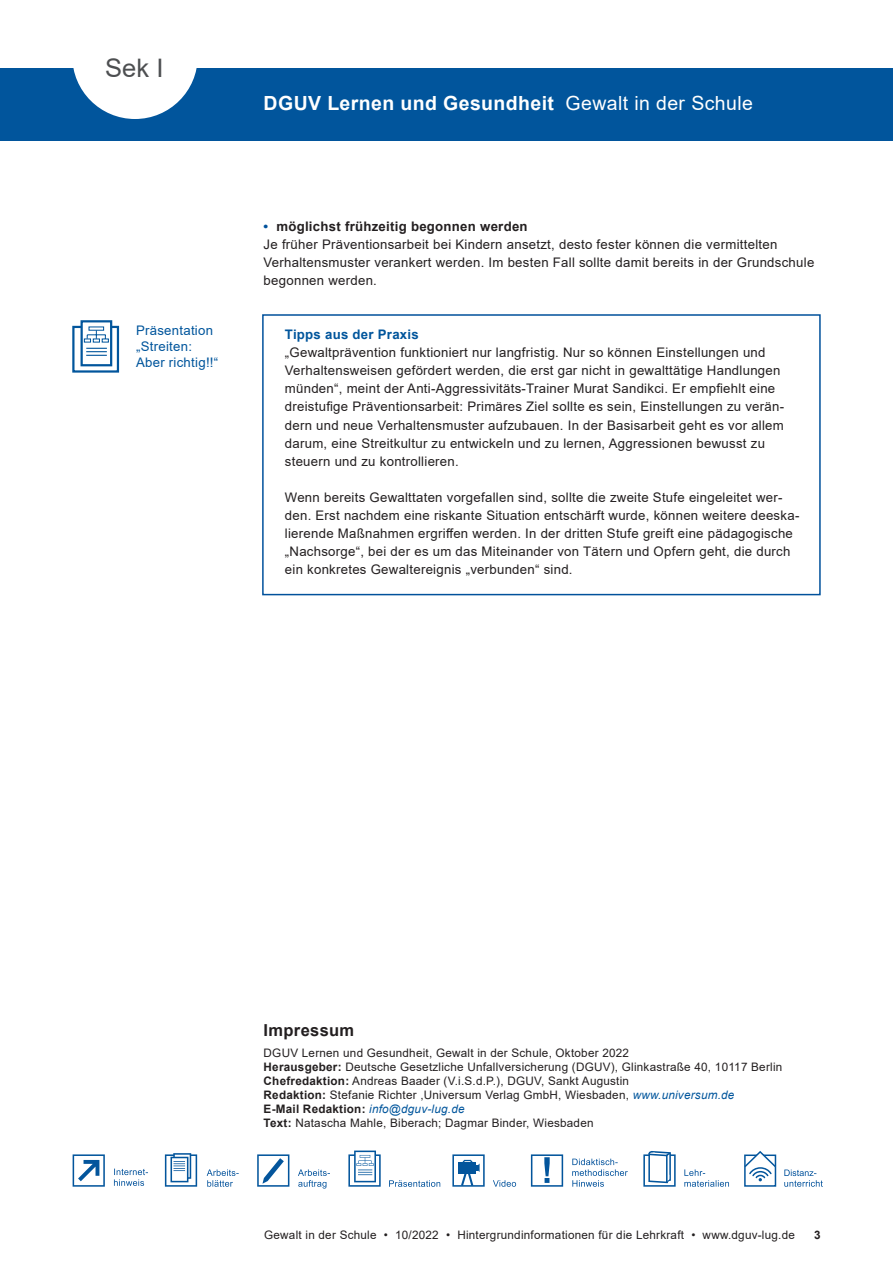
<style>
.page{position:relative;width:893px;height:1263px;background:#fff}
.page>*{position:absolute;margin:0;border:0;box-sizing:border-box;transform-origin:0 0}
.t1{font:25.5px "Arial";color:#4d4f51}
.t2{font:700 19.5px "Arial";letter-spacing:.02em;color:#fff}
.t3{font:19.5px "Arial";letter-spacing:.02em;color:#fff}
.t4{font:700 16.5px "Arial";letter-spacing:.02em;color:#231f20}
.t5{font:13.2px/18px "Arial";letter-spacing:.02em;color:#231f20}
.t6{font:13.2px/15.9px "Arial";letter-spacing:.02em;color:#01559c}
.t7{font:700 13.2px "Arial";letter-spacing:.02em;color:#01559c}
.t8{font:11.7px/14.1px "Arial";letter-spacing:.02em;color:#231f20}
.t9{font:700 11.7px "Arial";color:#231f20}
.s1{font-weight:700;color:#01519b}
.s2{font-weight:700}
.s3{font-style:italic;color:#01559c}
</style>
<div class="page">
<div style="left:0;top:68px;width:893px;height:72px;background:#01559c"></div>
<svg style="left:73px;top:68px;width:124px;height:51px"></svg>
<svg style="left:73px;top:1154px;width:32px;height:33px"></svg>
<svg style="left:114px;top:1168px;width:34px;height:18px"></svg>
<svg style="left:165px;top:1153px;width:32px;height:34px"></svg>
<svg style="left:207px;top:1169px;width:32px;height:18px"></svg>
<svg style="left:257px;top:1154px;width:32px;height:33px"></svg>
<svg style="left:298px;top:1169px;width:32px;height:19px"></svg>
<svg style="left:348px;top:1150px;width:33px;height:37px"></svg>
<svg style="left:452px;top:1154px;width:33px;height:33px"></svg>
<svg style="left:493px;top:1180px;width:23px;height:7px"></svg>
<svg style="left:531px;top:1154px;width:32px;height:33px"></svg>
<svg style="left:572px;top:1158px;width:56px;height:29px"></svg>
<svg style="left:389px;top:1180px;width:51px;height:7px"></svg>
<div style="left:744px;top:1154px;width:32px;height:33px;background:#fff;border:2px solid #03559c"></div>
<svg style="left:744px;top:1151px;width:33px;height:30px"></svg>
<svg style="left:684px;top:1169px;width:45px;height:18px"></svg>
<svg style="left:643px;top:1151px;width:33px;height:36px"></svg>
<svg style="left:784px;top:1169px;width:39px;height:18px"></svg>
<div style="left:262px;top:314px;width:559px;height:281px;border:2px solid #01519b"></div>
<div style="left:73px;top:327px;width:45px;height:44px;background:linear-gradient(to right,#fff,#fff)"></div>
<div style="left:72px;top:326px;width:47px;height:46px;border:2px solid #01559c"></div>
<div style="left:82px;top:321px;width:29px;height:44px;background:#fff"></div>
<div style="left:81px;top:320px;width:31px;height:46px;border:2px solid #01559c"></div>
<svg style="left:86px;top:348px;width:21px;height:8px"></svg>
<svg style="left:89px;top:327px;width:15px;height:3px"></svg>
<svg style="left:84px;top:330px;width:25px;height:12px"></svg>
<h1 class="t1" style="left:105px;top:50px;width:60px">Sek I</h1>
<p class="t6" style="left:136px;top:323px;width:84px">Präsentation „Streiten:<br>Aber richtig!!“</p>
<h2 class="t2" style="left:264px;top:89px;width:292px">DGUV Lernen und Gesundheit</h2>
<h2 class="t3" style="left:566px;top:90px;width:189px">Gewalt in der Schule</h2>
<p class="t5" style="left:264px;top:217px;width:552px"><span class="s1">•</span> <span class="s2">möglichst frühzeitig begonnen werden<br></span>Je früher Präventionsarbeit bei Kindern ansetzt, desto fester können die vermittelten Verhaltensmuster verankert werden. Im besten Fall sollte damit bereits in der Grundschule begonnen werden.</p>
<p class="t7" style="left:285px;top:325px;width:135px">Tipps aus der Praxis</p>
<p class="t5" style="left:285px;top:343px;width:501px">„Gewaltprävention funktioniert nur langfristig. Nur so können Einstellungen und Verhaltensweisen gefördert werden, die erst gar nicht in gewalttätige Handlungen münden“, meint der Anti-Aggressivitäts-Trainer Murat Sandikci. Er empfiehlt eine dreistufige Präventionsarbeit: Primäres Ziel sollte es sein, Einstellungen zu verän&shy;dern und neue Verhaltensmuster aufzubauen. In der Basisarbeit geht es vor allem darum, eine Streitkultur zu entwickeln und zu lernen, Aggressionen bewusst zu steuern und zu kontrollieren.</p>
<p class="t5" style="left:285px;top:488px;width:516px">Wenn bereits Gewalttaten vorgefallen sind, sollte die zweite Stufe eingeleitet wer&shy;den. Erst nachdem eine riskante Situation entschärft wurde, können weitere deeska&shy;lierende Maßnahmen ergriffen werden. In der dritten Stufe greift eine pädagogische „Nachsorge“, bei der es um das Miteinander von Tätern und Opfern geht, die durch ein konkretes Gewaltereignis „verbunden“ sind.</p>
<p class="t4" style="left:264px;top:1019px;width:92px">Impressum</p>
<p class="t8" style="left:264px;top:1046px;width:520px">DGUV Lernen und Gesundheit, Gewalt in der Schule, Oktober 2022<br><span class="s2">Herausgeber:</span> Deutsche Gesetzliche Unfallversicherung (DGUV), Glinkastraße 40, 10117 Berlin <span class="s2">Chefredaktion:</span> Andreas Baader (V.i.S.d.P.), DGUV, Sankt Augustin<br><span class="s2">Redaktion:</span> Stefanie Richter ,Universum Verlag GmbH, Wiesbaden, <span class="s3">www.universum.de<br></span><span class="s2">E-Mail Redaktion:</span> <span class="s3">info@dguv-lug.de<br></span><span class="s2">Text:</span> Natascha Mahle, Biberach; Dagmar Binder, Wiesbaden</p>
<p class="t8" style="left:264px;top:1228px;width:532px">Gewalt in der Schule • 10/2022 • Hintergrundinformationen für die Lehrkraft • www.dguv-lug.de</p>
<p class="t9" style="left:814px;top:1227px;width:8px">3</p>
</div>
